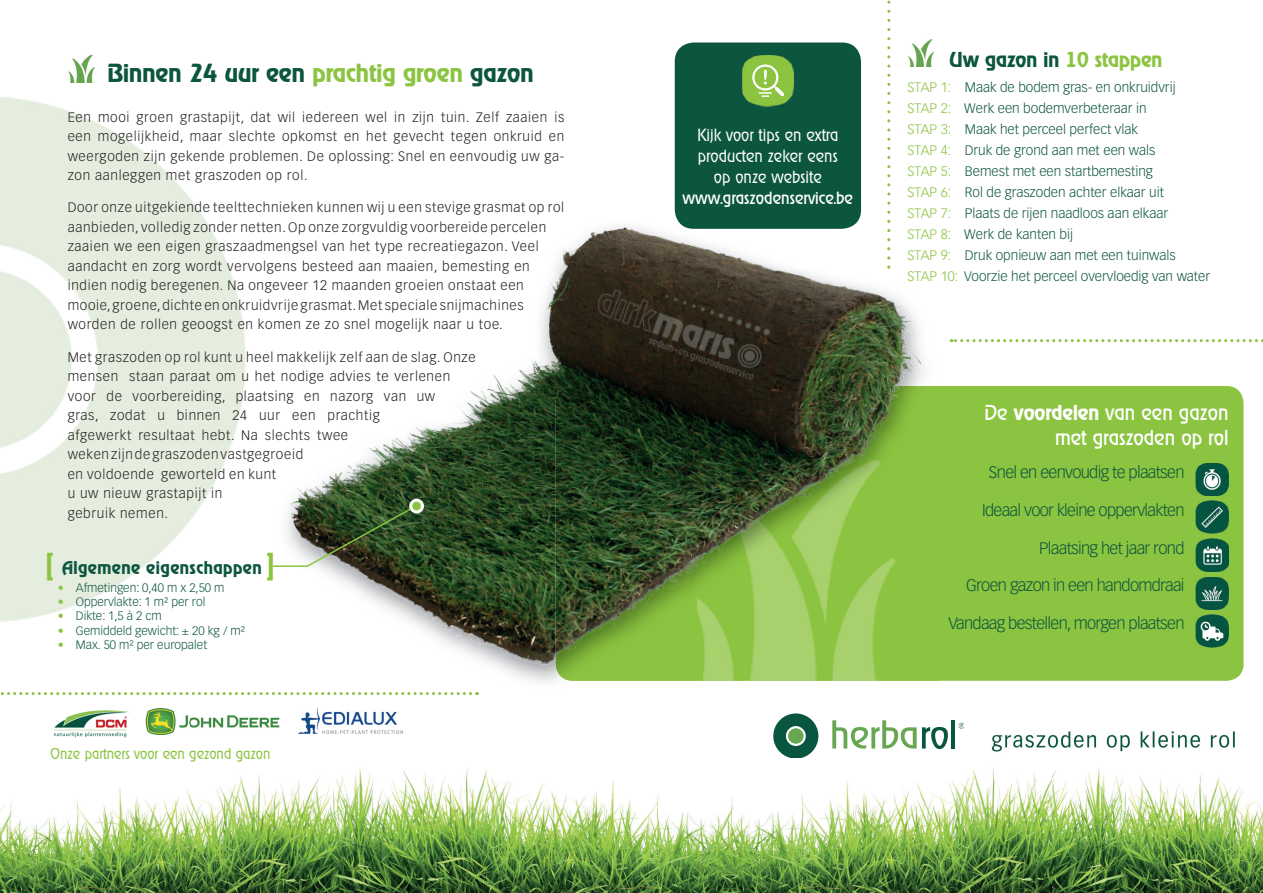
<style>
.page{position:relative;width:1263px;height:893px;background:#fff}
.page>*{position:absolute;margin:0;border:0;box-sizing:border-box;transform-origin:0 0}
.t1{font:600 25.5px "Ragtime";color:#0c553f}
.t2{font:21px/25.2px "Ragtime";color:#fff;text-align:right}
.t3{font:600 21px "Ragtime";color:#0c553f}
.t4{font:600 18px "Ragtime";letter-spacing:.025em;color:#0c553f}
.t5{font:300 17.25px/21px "Ragtime";color:#fff;text-align:center}
.t6{font:17.25px "Ragtime";color:#fff}
.t7{font:300 16.35px "Vectora LT Std";letter-spacing:-.04em;color:#0c553f}
.t8{font:300 15px "Ragtime";color:#8bc440}
.t9{font:300 13.5px/19.5px "Vectora LT Std";letter-spacing:.05em;color:#231f20}
.t10{font:300 13.5px/21px "Vectora LT Std";color:#0c553f}
.t11{font:300 12px "Vectora LT Std";color:#0c553f}
.s1{color:#8bc440}
.s2{font-size:28.65px;color:#8bc440}
.s3{font-weight:600}
</style>
<div class="page">
<div style="left:556px;top:386px;width:687px;height:295px;background:#8bc440;border-radius:17px"></div>
<img style="left:0;top:768px;width:1263px;height:125px">
<svg style="left:773px;top:713px;width:45px;height:45px"></svg>
<div style="left:788px;top:728px;width:16px;height:16px;background:#67a752;border-radius:8px"></div>
<svg style="left:832px;top:720px;width:116px;height:29px"></svg>
<hr style="left:951px;top:720px;width:4px;height:28px;background:#085540">
<svg style="left:959px;top:723px;width:5px;height:6px"></svg>
<svg style="left:951px;top:339px;width:312px;height:3px"></svg>
<svg style="left:0;top:692px;width:471px;height:3px"></svg>
<img style="left:1196px;top:463px;width:32px;height:33px">
<img style="left:1196px;top:501px;width:32px;height:32px">
<img style="left:1196px;top:577px;width:32px;height:33px">
<img style="left:1196px;top:615px;width:32px;height:32px">
<img style="left:1196px;top:539px;width:32px;height:33px">
<img style="left:0;top:97px;width:246px;height:525px">
<img style="left:556px;top:386px;width:384px;height:295px">
<img style="left:697px;top:460px;width:207px;height:221px">
<svg style="left:887px;top:0;width:3px;height:269px"></svg>
<img style="left:562px;top:227px;width:255px;height:159px">
<img style="left:811px;top:278px;width:112px;height:108px">
<img style="left:444px;top:472px;width:112px;height:193px">
<img style="left:391px;top:472px;width:65px;height:164px">
<img style="left:288px;top:467px;width:111px;height:112px">
<img style="left:551px;top:472px;width:5px;height:32px">
<img style="left:367px;top:576px;width:33px;height:21px">
<img style="left:556px;top:386px;width:143px;height:229px">
<img style="left:694px;top:386px;width:207px;height:74px">
<img style="left:556px;top:610px;width:86px;height:51px">
<img style="left:697px;top:460px;width:165px;height:108px">
<img style="left:345px;top:258px;width:217px;height:214px">
<svg style="left:669px;top:586px;width:6px;height:3px"></svg>
<div style="left:675px;top:43px;width:186px;height:186px;background:#0c553f;border-radius:19px"></div>
<img style="left:742px;top:55px;width:51px;height:51px">
<img style="left:751px;top:64px;width:33px;height:33px">
<img style="left:68px;top:55px;width:27px;height:27px">
<img style="left:908px;top:40px;width:26px;height:27px">
<img style="left:305px;top:507px;width:108px;height:61px">
<hr style="left:273px;top:565px;width:35px;height:2px;background:#8bc440">
<div style="left:411px;top:500px;width:11px;height:12px;background:#8bc440;border-radius:50%"></div>
<div style="left:409px;top:499px;width:15px;height:14px;border:3px solid #fff;border-radius:50%"></div>
<img style="left:53px;top:710px;width:77px;height:28px">
<img style="left:298px;top:709px;width:105px;height:25px">
<img style="left:146px;top:709px;width:134px;height:26px">
<img style="left:991px;top:731px;width:244px;height:21px">
<h1 class="t1" style="left:108px;top:58px;width:427px">Binnen 24 uur een <span class="s1">prachtig groen</span> gazon</h1>
<p class="t9" style="left:68px;top:107px;width:498px;text-align:justify">Een mooi groen grastapijt, dat wil iedereen wel in zijn tuin. Zelf zaaien is een mogelijkheid, maar slechte opkomst en het gevecht tegen onkruid en weergoden zijn gekende problemen. De oplossing: Snel en eenvoudig uw ga&shy;zon aanleggen met graszoden op rol.</p>
<p class="t9" style="left:68px;top:198px;width:498px">Door onze uitgekiende teelttechnieken kunnen wij u een stevige grasmat op rol aanbieden, volledig zonder netten. Op onze zorgvuldig voorbereide percelen zaaien we een eigen graszaadmengsel van het type recreatiegazon. Veel aandacht en zorg wordt vervolgens besteed aan maaien, bemesting en indien nodig beregenen. Na ongeveer 12 maanden groeien onstaat een mooie, groene, dichte en onkruidvrije grasmat. Met speciale snijmachines worden de rollen geoogst en komen ze zo snel mogelijk naar u toe.</p>
<p class="t9" style="left:68px;top:347px;width:410px">Met graszoden op rol kunt u heel makkelijk zelf aan de slag. Onze mensen staan paraat om u het nodige advies te verlenen voor de voorbereiding, plaatsing en nazorg van uw<br>gras, zodat u binnen 24 uur een prachtig<br>afgewerkt resultaat hebt. Na slechts twee<br>weken zijn de graszoden vastgegroeid<br>en voldoende geworteld en kunt<br>u uw nieuw grastapijt in<br>gebruik nemen.</p>
<h3 class="t4" style="left:46px;top:557px;width:230px"><span class="s2">[</span> Algemene eigenschappen <span class="s2">]</span></h3>
<p class="t11" style="left:58px;top:580px;width:168px"><span class="s1">•</span> Afmetingen: 0,40 m x 2,50 m</p>
<p class="t11" style="left:58px;top:595px;width:149px"><span class="s1">•</span> Oppervlakte: 1 m² per rol</p>
<p class="t11" style="left:58px;top:609px;width:105px"><span class="s1">•</span> Dikte: 1,5 à 2 cm</p>
<p class="t11" style="left:58px;top:624px;width:189px"><span class="s1">•</span> Gemiddeld gewicht: ± 20 kg / m²</p>
<p class="t11" style="left:58px;top:638px;width:151px"><span class="s1">•</span> Max. 50 m² per europalet</p>
<p class="t8" style="left:51px;top:745px;width:221px">Onze partners voor een gezond gazon</p>
<p class="t5" style="left:697px;top:124px;width:142px">Kijk voor tips en extra producten zeker eens op onze website</p>
<p class="t6" style="left:683px;top:188px;width:172px">www.graszodenservice.be</p>
<h2 class="t3" style="left:950px;top:47px;width:214px">Uw gazon in <span class="s1">10 stappen</span></h2>
<p class="t10" style="left:907px;top:77px;width:304px"><span class="s1">STAP 1:</span> Maak de bodem gras- en onkruidvrij<br><span class="s1">STAP 2:</span> Werk een bodemverbeteraar in<br><span class="s1">STAP 3:</span> Maak het perceel perfect vlak<br><span class="s1">STAP 4:</span> Druk de grond aan met een wals<br><span class="s1">STAP 5:</span> Bemest met een startbemesting<br><span class="s1">STAP 6:</span> Rol de graszoden achter elkaar uit<br><span class="s1">STAP 7:</span> Plaats de rijen naadloos aan elkaar<br><span class="s1">STAP 8:</span> Werk de kanten bij<br><span class="s1">STAP 9:</span> Druk opnieuw aan met een tuinwals<br><span class="s1">STAP 10:</span> Voorzie het perceel overvloedig van water</p>
<h2 class="t2" style="left:984px;top:400px;width:246px">De <span class="s3">voordelen</span> van een gazon met graszoden op rol</h2>
<p class="t7" style="left:989px;top:463px;width:197px">Snel en eenvoudig te plaatsen</p>
<p class="t7" style="left:982px;top:501px;width:204px">Ideaal voor kleine oppervlakten</p>
<p class="t7" style="left:1039px;top:538px;width:147px">Plaatsing het jaar rond</p>
<p class="t7" style="left:966px;top:576px;width:220px">Groen gazon in een handomdraai</p>
<p class="t7" style="left:948px;top:614px;width:238px">Vandaag bestellen, morgen plaatsen</p>
</div>
